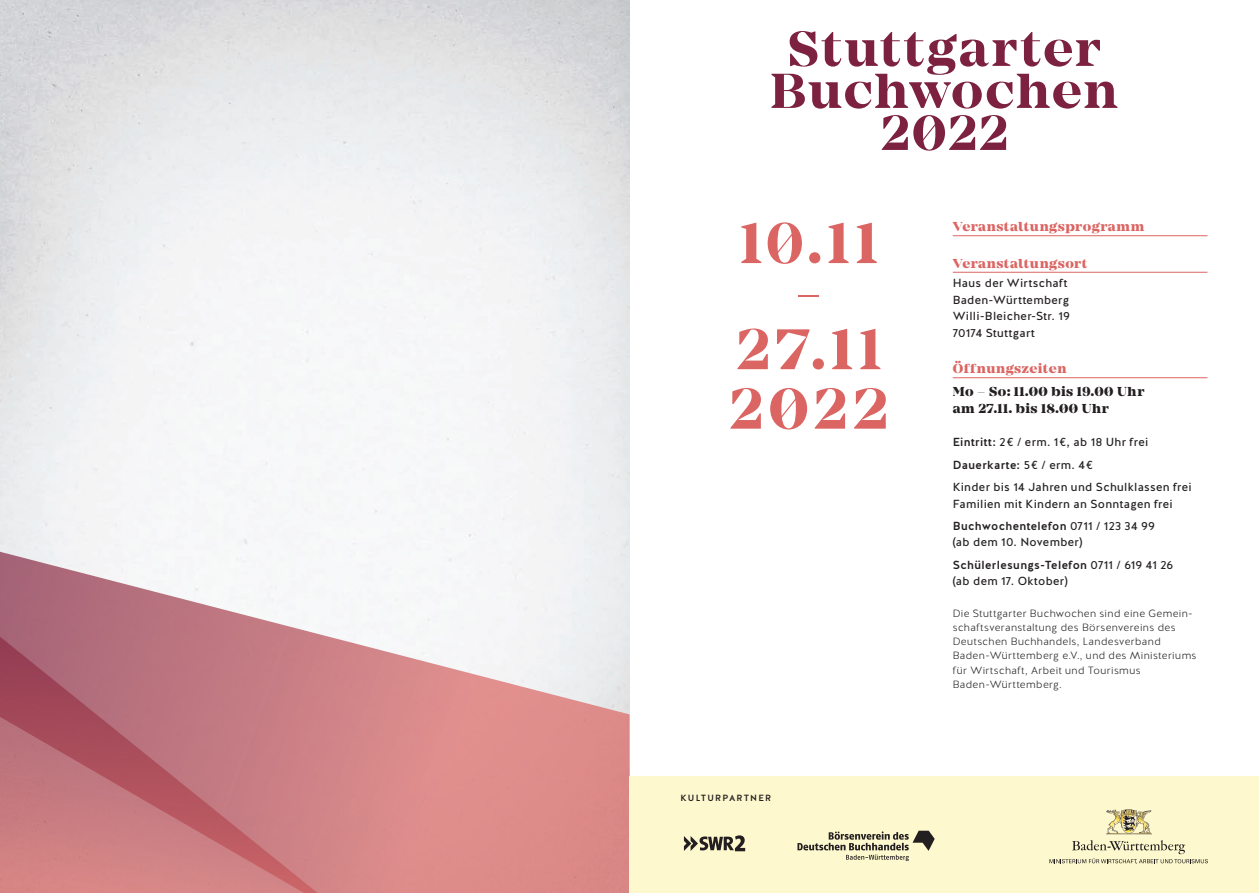
<style>
.page{position:relative;width:1259px;height:893px;background:#fff}
.page>*{position:absolute;margin:0;border:0;box-sizing:border-box;transform-origin:0 0}
.t1{font:700 51px/42px "Mirador";letter-spacing:.04em;color:#7c213f;text-align:center}
.t2{font:800 13.5px "Mirador";letter-spacing:.035em;color:#db6562}
.t3{font:800 13.5px/16.5px "Mirador";letter-spacing:.035em;color:#231f20}
.t4{font:11.7px/22.5px "Halis GR";letter-spacing:.025em;color:#231f20}
.t5{font:300 10.5px/14.2px "Halis GR";letter-spacing:.04em;color:#231f20}
.t6{font:500 9px "Halis GR";letter-spacing:.125em;color:#231f20}
.s1{font-weight:500}
</style>
<div class="page">
<svg style="left:741px;top:223px;width:20px;height:40px"></svg>
<svg style="left:767px;top:222px;width:35px;height:42px"></svg>
<div style="left:809px;top:252px;width:11px;height:11px;background:#db6562;border-radius:50%"></div>
<svg style="left:828px;top:223px;width:20px;height:40px"></svg>
<svg style="left:856px;top:223px;width:21px;height:40px"></svg>
<hr style="left:798px;top:295px;width:21px;height:2px;background:#db6562">
<svg style="left:737px;top:328px;width:31px;height:41px"></svg>
<svg style="left:777px;top:329px;width:32px;height:40px"></svg>
<div style="left:812px;top:358px;width:12px;height:11px;background:#db6562;border-radius:50%"></div>
<svg style="left:832px;top:329px;width:20px;height:40px"></svg>
<svg style="left:860px;top:329px;width:20px;height:40px"></svg>
<svg style="left:730px;top:388px;width:31px;height:41px"></svg>
<svg style="left:770px;top:388px;width:37px;height:41px"></svg>
<svg style="left:814px;top:388px;width:31px;height:41px"></svg>
<svg style="left:854px;top:388px;width:32px;height:41px"></svg>
<svg style="left:0;top:504px;width:629px;height:389px"></svg>
<svg style="left:0;top:513px;width:341px;height:380px"></svg>
<hr style="left:952px;top:235px;width:255px;height:1px;background:#db6562">
<hr style="left:952px;top:272px;width:255px;height:1px;background:#db6562">
<hr style="left:952px;top:377px;width:255px;height:1px;background:#db6562">
<div style="left:629px;top:776px;width:630px;height:117px;background:#fef8ce"></div>
<svg style="left:797px;top:831px;width:137px;height:30px"></svg>
<svg style="left:684px;top:835px;width:61px;height:16px"></svg>
<img style="left:1106px;top:809px;width:46px;height:25px">
<svg style="left:1049px;top:840px;width:159px;height:24px"></svg>
<h1 class="t1" style="left:770px;top:29px;width:349px">Stuttgarter<br>Buchwochen<br>2022</h1>
<p class="t6" style="left:680px;top:792px;width:92px">KULTURPARTNER</p>
<p class="t2" style="left:952px;top:219px;width:193px">Veranstaltungsprogramm</p>
<p class="t2" style="left:952px;top:255px;width:136px">Veranstaltungsort</p>
<p class="t4" style="left:952px;top:275px;width:119px;line-height:16.5px">Haus der Wirtschaft<br>Baden-Württemberg<br>Willi-Bleicher-Str. 19<br>70174 Stuttgart</p>
<p class="t2" style="left:952px;top:361px;width:115px">Öffnungszeiten</p>
<p class="t3" style="left:952px;top:384px;width:193px">Mo – So: 11.00 bis 19.00 Uhr am 27.11. bis 18.00 Uhr</p>
<p class="t4" style="left:952px;top:431px;width:241px"><span class="s1">Eintritt:</span> 2€ / erm. 1€, ab 18 Uhr frei<br><span class="s1">Dauerkarte:</span> 5€ / erm. 4€<br>Kinder bis 14 Jahren und Schulklassen frei</p>
<p class="t4" style="left:952px;top:492px;width:221px">Familien mit Kindern an Sonntagen frei<br><span class="s1">Buchwochentelefon</span> 0711 / 123 34 99</p>
<p class="t4" style="left:952px;top:531px;width:222px">(ab dem 10. November)<br><span class="s1">Schülerlesungs-Telefon</span> 0711 / 619 41 26</p>
<p class="t4" style="left:952px;top:570px;width:116px">(ab dem 17. Oktober)</p>
<p class="t5" style="left:952px;top:606px;width:245px">Die Stuttgarter Buchwochen sind eine Gemein&shy;schaftsveranstaltung des Börsenvereins des Deutschen Buchhandels, Landesverband Baden-Württemberg e.V., und des Ministeriums für Wirtschaft, Arbeit und Tourismus Baden-Württemberg.</p>
</div>
